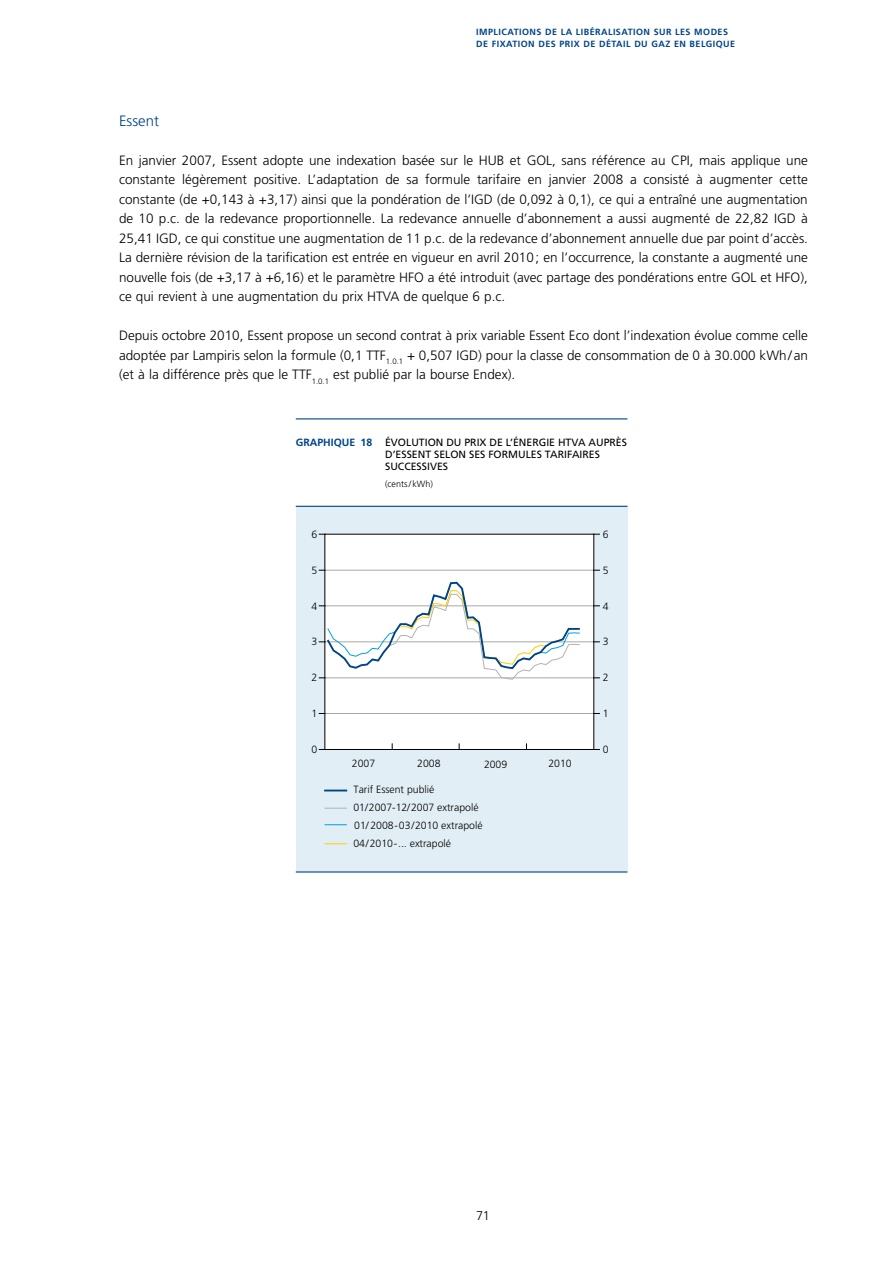
<style>
.page{position:relative;width:893px;height:1263px;background:#fff}
.page>*{position:absolute;margin:0;border:0;box-sizing:border-box;transform-origin:0 0}
.t1{font:300 15px "Frutiger LT";color:#048}
.t2{font:300 13.5px/19.5px "Frutiger LT";color:#000;text-align:justify}
.t3{font:300 12.75px "Frutiger LT";color:#000}
.t4{font:300 10.5px/18.5px "Frutiger LT";color:#000}
.t5{font:10.5px/12px "Frutiger LT";color:#000}
.t6{font:700 9px/12px "Frutiger LT";letter-spacing:.05em;color:#048}
.t7{font:300 9px "Frutiger LT";color:#000}
.s1{font-weight:700;color:#048}
</style>
<div class="page">
<div style="left:296px;top:506px;width:331px;height:366px;background:#e2eef5"></div>
<hr style="left:296px;top:418px;width:331px;height:1px;background:#048">
<hr style="left:296px;top:506px;width:331px;height:1px;background:#048">
<hr style="left:296px;top:871px;width:331px;height:1px;background:#048">
<svg style="left:324px;top:808px;width:23px;height:1px"></svg>
<svg style="left:324px;top:790px;width:23px;height:1px"></svg>
<svg style="left:324px;top:843px;width:23px;height:1px"></svg>
<svg style="left:324px;top:824px;width:23px;height:1px"></svg>
<div style="left:325px;top:534px;width:269px;height:215px;background:#fff"></div>
<hr style="left:325px;top:570px;width:269px;height:1px;background:#a8a8a7">
<hr style="left:325px;top:605px;width:269px;height:1px;background:#a8a8a7">
<hr style="left:325px;top:641px;width:269px;height:1px;background:#a8a8a7">
<hr style="left:325px;top:677px;width:269px;height:1px;background:#a8a8a7">
<hr style="left:325px;top:713px;width:269px;height:1px;background:#a8a8a7">
<svg style="left:319px;top:581px;width:263px;height:99px"></svg>
<div style="left:324px;top:534px;width:270px;height:216px;border:1px solid #000"></div>
<p class="t6" style="left:476px;top:26px;width:260px">IMPLICATIONS DE LA LIBÉRALISATION SUR LES MODES<br>DE FIXATION DES PRIX DE DÉTAIL DU GAZ EN BELGIQUE</p>
<p class="t1" style="left:119px;top:112px;width:42px">Essent</p>
<p class="t2" style="left:119px;top:151px;width:690px">En janvier 2007, Essent adopte une indexation basée sur le HUB et GOL, sans référence au CPI, mais applique une constante légèrement positive. L’adaptation de sa formule tarifaire en janvier 2008 a consisté à augmenter cette constante (de +0,143 à +3,17) ainsi que la pondération de l’IGD (de 0,092 à 0,1), ce qui a entraîné une augmentation de 10 p.c. de la redevance proportionnelle. La redevance annuelle d’abonnement a aussi augmenté de 22,82 IGD à 25,41 IGD, ce qui constitue une augmentation de 11 p.c. de la redevance d’abonnement annuelle due par point d’accès.<br>La dernière révision de la tarification est entrée en vigueur en avril 2010; en l’occurrence, la constante a augmenté une nouvelle fois (de +3,17 à +6,16) et le paramètre HFO a été introduit (avec partage des pondérations entre GOL et HFO), ce qui revient à une augmentation du prix HTVA de quelque 6 p.c.</p>
<p class="t2" style="left:119px;top:326px;width:690px">Depuis octobre 2010, Essent propose un second contrat à prix variable Essent Eco dont l’indexation évolue comme celle adoptée par Lampiris selon la formule (0,1 TTF<sub>1.0.1</sub> + 0,507 IGD) pour la classe de consommation de 0 à 30.000 kWh/an (et à la différence près que le TTF<sub>1.0.1</sub> est publié par la bourse Endex).</p>
<p class="t5" style="left:296px;top:437px;width:270px"><span class="s1">GRAPHIQUE 18</span> ÉVOLUTION DU PRIX DE L’ÉNERGIE HTVA</p>
<p class="t5" style="left:385px;top:437px;width:243px;text-indent:203px">AUPRÈS<br>D’ESSENT SELON SES FORMULES TARIFAIRES<br>SUCCESSIVES</p>
<p class="t7" style="left:385px;top:479px;width:49px">(cents/kWh)</p>
<p class="t4" style="left:312px;top:525px;width:7px">6</p>
<p class="t4" style="left:603px;top:525px;width:7px">6</p>
<p class="t4" style="left:312px;top:561px;width:7px">5</p>
<p class="t4" style="left:603px;top:561px;width:7px">5</p>
<p class="t4" style="left:312px;top:597px;width:7px">4</p>
<p class="t4" style="left:603px;top:597px;width:7px">4</p>
<p class="t4" style="left:312px;top:633px;width:7px">3</p>
<p class="t4" style="left:603px;top:633px;width:7px">3</p>
<p class="t4" style="left:312px;top:669px;width:7px">2</p>
<p class="t4" style="left:603px;top:669px;width:7px">2</p>
<p class="t4" style="left:312px;top:705px;width:7px">1</p>
<p class="t4" style="left:603px;top:705px;width:7px">1</p>
<p class="t4" style="left:312px;top:741px;width:7px">0</p>
<p class="t4" style="left:603px;top:741px;width:7px">0</p>
<p class="t4" style="left:352px;top:754px;width:25px">2007</p>
<p class="t4" style="left:417px;top:754px;width:25px">2008</p>
<p class="t4" style="left:484px;top:755px;width:25px">2009</p>
<p class="t4" style="left:548px;top:754px;width:25px">2010</p>
<p class="t4" style="left:353px;top:798px;width:131px">01/2007-12/2007 extrapolé<br>01/ 2008-03/2010 extrapolé<br>04/2010-... extrapolé</p>
<p class="t4" style="left:353px;top:781px;width:82px">Tarif Essent publié</p>
<p class="t3" style="left:476px;top:1209px;width:15px">71</p>
</div>
